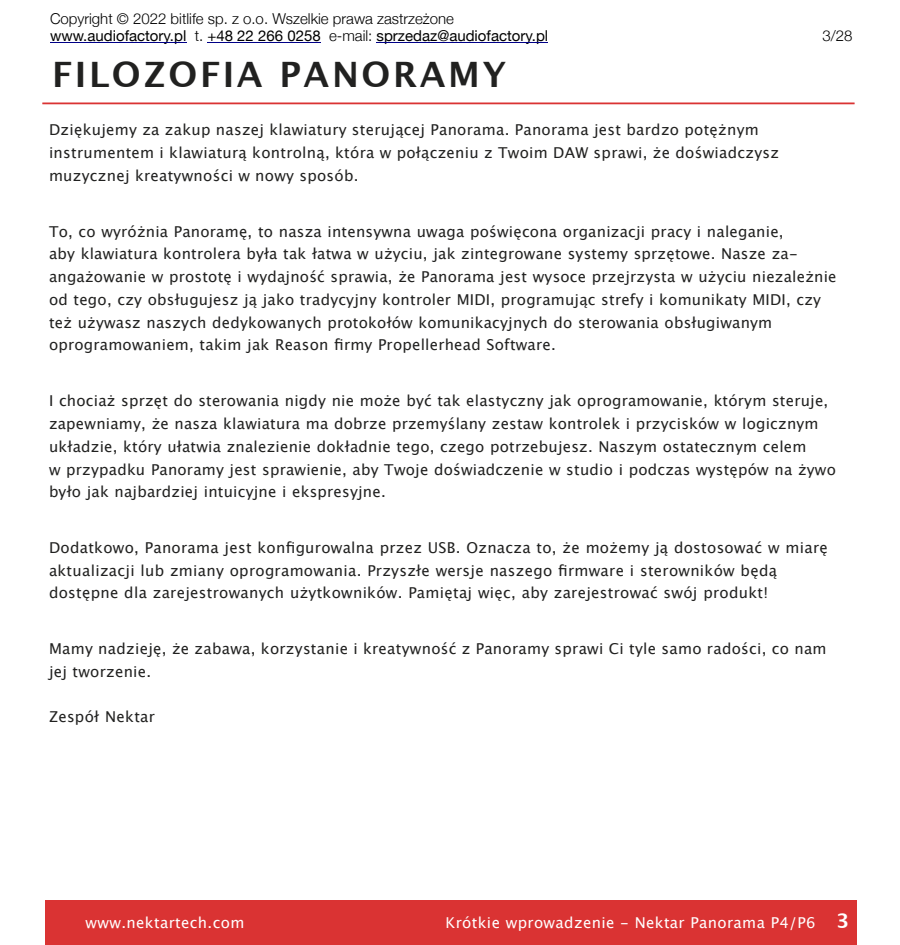
<style>
.page{position:relative;width:900px;height:945px;background:#fff}
.page>*{position:absolute;margin:0;border:0;box-sizing:border-box;transform-origin:0 0}
.t1{font:700 35px "Lucida Grande";letter-spacing:.075em;color:#212120}
.t2{font:15px/22.8px "Lucida Grande";letter-spacing:.015em;color:#212120}
.t3{font:300 15px/17px "Helvetica Neue";color:#000}
.t4{font:15px "Lucida Grande";letter-spacing:.025em;color:#fff}
.s1{font-weight:400}
.s2{font-weight:700;font-size:20px}
</style>
<div class="page">
<div style="left:45px;top:900px;width:812px;height:45px;background:#da3333"></div>
<hr style="left:42px;top:102px;width:813px;height:2px;background:#da3333">
<hr style="left:50px;top:42px;width:136px;height:1px;background:#000087">
<hr style="left:207px;top:42px;width:114px;height:1px;background:#000087">
<hr style="left:377px;top:42px;width:171px;height:1px;background:#000087">
<p class="t3" style="left:50px;top:10px;width:500px">Copyright © 2022 bitlife sp. z o.o. Wszelkie prawa zastrzeżone <span class="s1">www.audiofactory.pl</span> t. <span class="s1">+48 22 266 0258</span> e-mail: <span class="s1">sprzedaz@audiofactory.pl</span></p>
<h1 class="t1" style="left:52px;top:59px;width:456px">FILOZOFIA PANORAMY</h1>
<p class="t2" style="left:49px;top:119px;width:732px">Dziękujemy za zakup naszej klawiatury sterującej Panorama. Panorama jest bardzo potężnym instrumentem i klawiaturą kontrolną, która w połączeniu z Twoim DAW sprawi, że doświadczysz muzycznej kreatywności w nowy sposób.</p>
<p class="t3" style="left:822px;top:27px;width:32px">3/28</p>
<p class="t2" style="left:49px;top:221px;width:789px">To, co wyróżnia Panoramę, to nasza intensywna uwaga poświęcona organizacji pracy i naleganie,<br>aby klawiatura kontrolera była tak łatwa w użyciu, jak zintegrowane systemy sprzętowe. Nasze za&shy;angażowanie w prostotę i wydajność sprawia, że Panorama jest wysoce przejrzysta w użyciu niezależnie od tego, czy obsługujesz ją jako tradycyjny kontroler MIDI, programując strefy i komunikaty MIDI, czy też używasz naszych dedykowanych protokołów komunikacyjnych do sterowania obsługiwanym oprogramowaniem, takim jak Reason firmy Propellerhead Software.</p>
<p class="t2" style="left:49px;top:390px;width:788px">I chociaż sprzęt do sterowania nigdy nie może być tak elastyczny jak oprogramowanie, którym steruje, zapewniamy, że nasza klawiatura ma dobrze przemyślany zestaw kontrolek i przycisków w logicznym układzie, który ułatwia znalezienie dokładnie tego, czego potrzebujesz. Naszym ostatecznym celem<br>w przypadku Panoramy jest sprawienie, aby Twoje doświadczenie w studio i podczas występów na żywo było jak najbardziej intuicyjne i ekspresyjne.</p>
<p class="t2" style="left:49px;top:537px;width:780px">Dodatkowo, Panorama jest konfigurowalna przez USB. Oznacza to, że możemy ją dostosować w miarę aktualizacji lub zmiany oprogramowania. Przyszłe wersje naszego firmware i sterowników będą dostępne dla zarejestrowanych użytkowników. Pamiętaj więc, aby zarejestrować swój produkt!</p>
<p class="t2" style="left:49px;top:638px;width:779px">Mamy nadzieję, że zabawa, korzystanie i kreatywność z Panoramy sprawi Ci tyle samo radości, co nam jej tworzenie.</p>
<p class="t2" style="left:49px;top:706px;width:107px">Zespół Nektar</p>
<p class="t4" style="left:86px;top:916px;width:160px">www.nektartech.com</p>
<p class="t4" style="left:446px;top:916px;width:405px">Krótkie wprowadzenie - Nektar Panorama P4/P6 <span class="s2">3</span></p>
</div>
